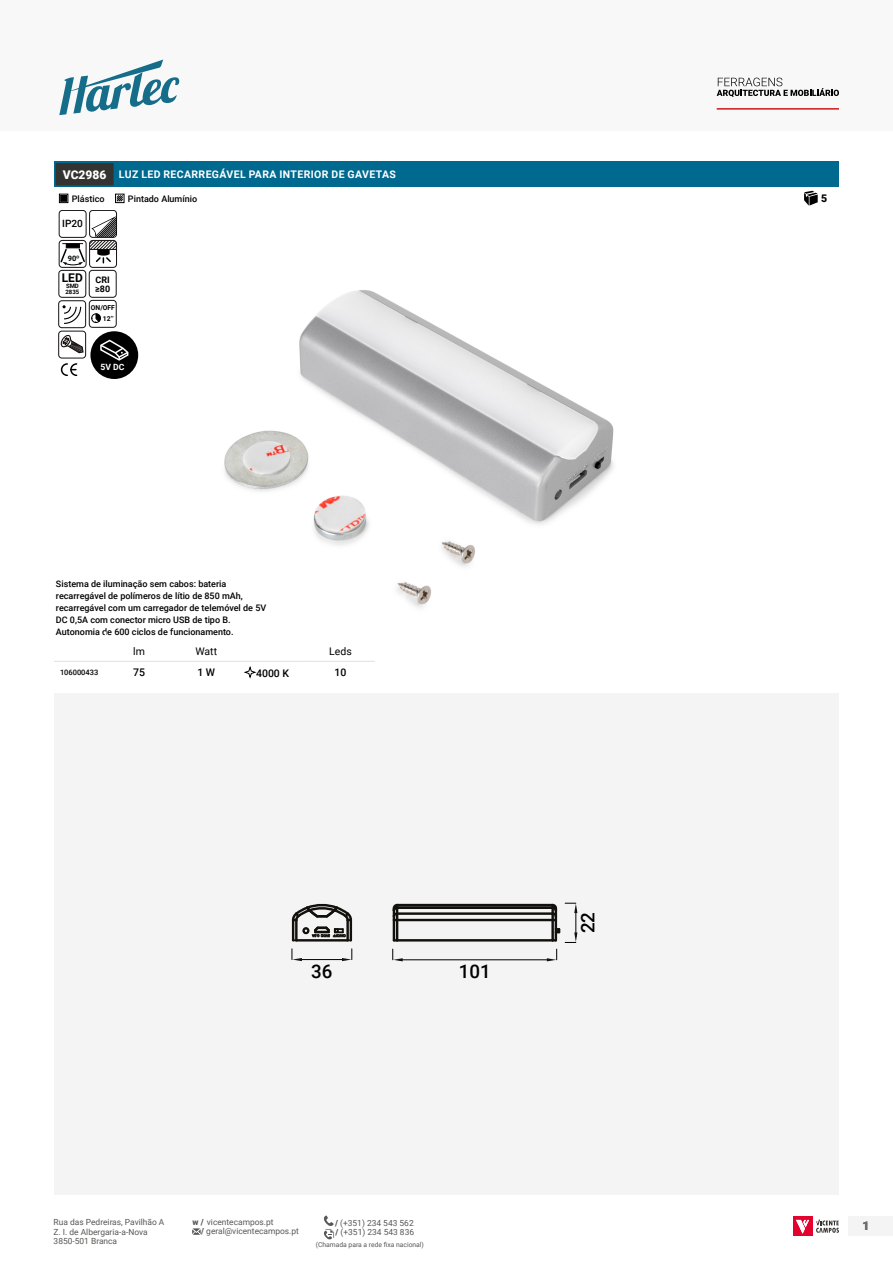
<style>
.page{position:relative;width:893px;height:1263px;background:#fff}
.page>*{position:absolute;margin:0;border:0;box-sizing:border-box;transform-origin:0 0}
.t1{font:500 18.75px "Roboto";color:#000}
.t2{font:700 12px "Roboto";color:#000}
.t3{font:900 12px "Roboto";color:#575756}
.t4{font:700 10.5px "Roboto";letter-spacing:.035em;color:#fff}
.t5{font:500 10.5px "Roboto";color:#000}
.t6{font:10.5px "Roboto";color:#000}
.t7{font:900 10.5px "Roboto";color:#000}
.t8{font:500 10.05px "Roboto";color:#000}
.t9{font:500 9px/12px "Roboto";color:#000}
.t10{font:700 9px/9px "Roboto";color:#000}
.t11{font:700 8.55px "Roboto";color:#fff}
.t12{font:8.4px/9.6px "Roboto";color:#575756}
.t13{font:500 7.5px "Roboto";color:#000}
.t14{font:700 7.5px "Roboto";color:#000}
.t15{font:6.75px "Roboto";color:#575756}
.t16{font:700 6.75px/10.9px "Roboto";color:#000;text-align:right}
.t17{font:700 6px/6px "Roboto";color:#000}
.s1{font-weight:900;font-size:12px}
.s2{font-weight:900}
</style>
<div class="page">
<div style="left:0;top:0;width:893px;height:131px;background:#f8f8f8"></div>
<svg style="left:59px;top:60px;width:120px;height:55px"></svg>
<div style="left:849px;top:1216px;width:44px;height:20px;background:#f4f4f4"></div>
<svg style="left:717px;top:78px;width:122px;height:19px"></svg>
<hr style="left:717px;top:108px;width:122px;height:2px;background:#cd1719">
<div style="left:793px;top:1216px;width:19px;height:20px;background:#e4032e"></div>
<svg style="left:796px;top:1220px;width:13px;height:14px"></svg>
<svg style="left:816px;top:1219px;width:23px;height:14px"></svg>
<svg style="left:192px;top:1228px;width:9px;height:7px"></svg>
<svg style="left:324px;top:1215px;width:10px;height:24px"></svg>
<img style="left:224px;top:290px;width:390px;height:318px">
<div style="left:54px;top:162px;width:785px;height:25px;background:#00698f"></div>
<div style="left:54px;top:162px;width:61px;height:25px;background:#333332;border:2px solid #00698f"></div>
<svg style="left:804px;top:191px;width:14px;height:15px"></svg>
<hr style="left:307px;top:661px;width:68px;height:1px;background:#e3e3e3">
<div style="left:59px;top:194px;width:9px;height:9px;border:1px solid #000"></div>
<div style="left:60px;top:195px;width:7px;height:7px;border:1px solid #000"></div>
<svg style="left:115px;top:193px;width:10px;height:10px"></svg>
<svg style="left:60px;top:363px;width:18px;height:13px"></svg>
<div style="left:59px;top:240px;width:27px;height:28px;border:1px solid #171212;border-radius:3px"></div>
<div style="left:59px;top:210px;width:27px;height:28px;border:1px solid #171212;border-radius:3px"></div>
<div style="left:90px;top:331px;width:48px;height:48px;background:#000;border-radius:50%"></div>
<svg style="left:100px;top:339px;width:29px;height:22px"></svg>
<div style="left:89px;top:240px;width:28px;height:28px;border:1px solid #171212;border-radius:3px"></div>
<div style="left:89px;top:300px;width:28px;height:28px;border:1px solid #171212;border-radius:3px"></div>
<div style="left:91px;top:313px;width:10px;height:10px;border:1px solid #000;border-radius:50%"></div>
<svg style="left:92px;top:313px;width:9px;height:10px"></svg>
<div style="left:89px;top:210px;width:28px;height:28px;border:1px solid #171212;border-radius:3px"></div>
<svg style="left:59px;top:216px;width:58px;height:50px"></svg>
<div style="left:58px;top:300px;width:28px;height:28px;border:1px solid #171212;border-radius:3px"></div>
<svg style="left:63px;top:305px;width:19px;height:19px"></svg>
<div style="left:89px;top:270px;width:28px;height:28px;border:1px solid #171212;border-radius:3px"></div>
<div style="left:58px;top:331px;width:28px;height:27px;border:1px solid #171212;border-radius:3px"></div>
<svg style="left:59px;top:334px;width:25px;height:20px"></svg>
<div style="left:58px;top:270px;width:28px;height:28px;border:1px solid #171212;border-radius:3px"></div>
<div style="left:54px;top:693px;width:785px;height:502px;background:#f4f4f4"></div>
<svg style="left:292px;top:904px;width:61px;height:37px"></svg>
<hr style="left:397px;top:904px;width:156px;height:2px;background:#13110c">
<hr style="left:397px;top:919px;width:156px;height:2px;background:#13110c">
<hr style="left:397px;top:912px;width:156px;height:3px;background:#13110c">
<hr style="left:397px;top:939px;width:156px;height:2px;background:#13110c">
<hr style="left:396px;top:920px;width:2px;height:20px;background:#13110c">
<hr style="left:393px;top:920px;width:2px;height:20px;background:#13110c">
<hr style="left:397px;top:906px;width:156px;height:3px;background:#13110c">
<svg style="left:392px;top:903px;width:8px;height:18px"></svg>
<hr style="left:399px;top:959px;width:151px;height:1px;background:#000">
<svg style="left:547px;top:949px;width:10px;height:12px"></svg>
<svg style="left:392px;top:949px;width:11px;height:12px"></svg>
<svg style="left:550px;top:903px;width:27px;height:40px"></svg>
<hr style="left:298px;top:959px;width:48px;height:1px;background:#000">
<svg style="left:342px;top:949px;width:10px;height:12px"></svg>
<svg style="left:292px;top:949px;width:10px;height:12px"></svg>
<svg style="left:54px;top:661px;width:253px;height:1px"></svg>
<p class="t4" style="left:63px;top:167px;width:335px"><span class="s1">VC2986</span> LUZ LED RECARREGÁVEL PARA INTERIOR DE GAVETAS</p>
<p class="t9" style="left:72px;top:192px;width:34px">Plástico</p>
<p class="t9" style="left:128px;top:192px;width:71px">Pintado Alumínio</p>
<p class="t8" style="left:62px;top:217px;width:22px">IP20</p>
<p class="t14" style="left:68px;top:253px;width:14px">90º</p>
<h2 class="t2" style="left:62px;top:269px;width:23px">LED</h2>
<p class="t17" style="left:66px;top:283px;width:15px">SMD<br>2835</p>
<p class="t10" style="left:95px;top:275px;width:16px">CRI ≥80</p>
<p class="t16" style="left:91px;top:302px;width:26px">ON/OFF<br>12’’</p>
<p class="t11" style="left:100px;top:361px;width:25px">5V DC</p>
<p class="t9" style="left:56px;top:578px;width:212px">Sistema de iluminação sem cabos: bateria recarregável de polímeros de lítio de 850 mAh, recarregável com um carregador de telemóvel de 5V DC 0,5A com conector micro USB de tipo B.<br>Autonomia de 600 ciclos de funcionamento.</p>
<p class="t6" style="left:133px;top:644px;width:13px">lm</p>
<p class="t6" style="left:195px;top:644px;width:23px">Watt</p>
<p class="t6" style="left:329px;top:644px;width:24px">Leds</p>
<p class="t13" style="left:60px;top:667px;width:40px">106000433</p>
<p class="t5" style="left:133px;top:665px;width:13px">75</p>
<p class="t5" style="left:197px;top:665px;width:19px">1 W</p>
<p class="t5" style="left:256px;top:666px;width:35px">4000 K</p>
<p class="t5" style="left:335px;top:665px;width:13px">10</p>
<h1 class="t1" style="left:311px;top:958px;width:23px">36</h1>
<h1 class="t1" style="left:459px;top:958px;width:33px">101</h1>
<h1 class="t1" style="left:575px;top:933px;width:23px;rotate:-90deg">22</h1>
<p class="t12" style="left:54px;top:1217px;width:112px">Rua das Pedreiras, Pavilhão A</p>
<p class="t12" style="left:335px;top:1217px;width:80px"><span class="s2">/</span> (+351) 234 543 562</p>
<p class="t12" style="left:54px;top:1226px;width:96px">Z. I. de Albergaria-a-Nova<br>3850-501 Branca</p>
<p class="t12" style="left:201px;top:1217px;width:99px;line-height:9.1px;text-indent:-9px"><span class="s2">w /</span> vicentecampos.pt<br><span class="s2">/</span> geral@vicentecampos.pt</p>
<p class="t12" style="left:336px;top:1227px;width:80px"><span class="s2">/</span> (+351) 234 543 836</p>
<p class="t15" style="left:316px;top:1240px;width:110px">(Chamada para a rede fixa nacional)</p>
<p class="t7" style="left:821px;top:191px;width:8px">5</p>
<h2 class="t3" style="left:862px;top:1217px;width:8px">1</h2>
</div>
